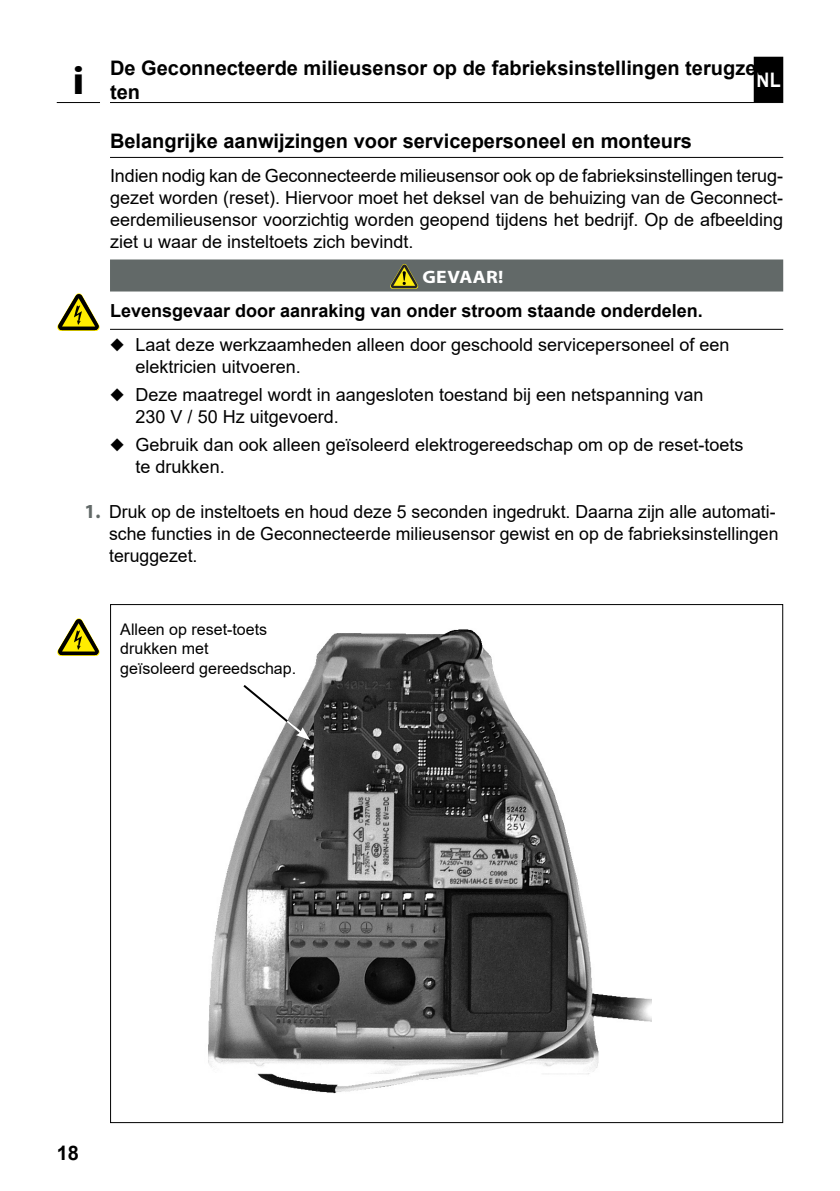
<style>
.page{position:relative;width:840px;height:1191px;background:#fff}
.page>*{position:absolute;margin:0;border:0;box-sizing:border-box;transform-origin:0 0}
.INFO-Icon{font:700 40px "Myriad Pro";color:#000;scale:1.1 1}
.Kapitelüberschrift{font:700 20px/24px "Arial";color:#000}
.Überschrift_-_DE{font:700 20px "Arial";color:#000}
.t1{font:700 20px "Arial";color:#fff;scale:.9 1}
.Fließtext_-_DE{font:18px/22px "Arial";color:#000}
.Fließtext_nach_GEFAH{font:700 18px "Arial";color:#000}
.GEFAHR_-_DE{font:700 18px "Myriad Pro";letter-spacing:.02em;color:#fff;scale:1.1 1}
.Bildlegende_-_DE{font:16px/19.2px "Arial";color:#000}
.s1{font-family:"Myriad Pro";font-weight:700;font-size:20px;color:#626968}
</style>
<div class="page">
<div style="left:754px;top:58px;width:27px;height:43px;background:#000"></div>
<div style="left:753px;top:57px;width:29px;height:45px;border:2px solid #000"></div>
<hr style="left:110px;top:102px;width:672px;height:1px;background:#000">
<hr style="left:57px;top:102px;width:43px;height:1px;background:#000">
<img style="left:208px;top:629px;width:443px;height:465px">
<svg style="left:57px;top:618px;width:43px;height:38px"></svg>
<hr style="left:110px;top:157px;width:672px;height:1px;background:#000">
<div style="left:110px;top:259px;width:672px;height:32px;background:#626968"></div>
<hr style="left:110px;top:329px;width:672px;height:1px;background:#000">
<svg style="left:390px;top:264px;width:28px;height:25px"></svg>
<svg style="left:57px;top:293px;width:43px;height:38px"></svg>
<svg style="left:241px;top:683px;width:69px;height:57px"></svg>
<p class="INFO-Icon" style="left:72px;top:59px;width:12px">i</p>
<p class="Kapitelüberschrift" style="left:110px;top:56px;width:661px">De Geconnecteerde milieusensor op de fabrieksinstellingen terugzet&shy;ten</p>
<p class="Überschrift_-_DE" style="left:110px;top:127px;width:583px">Belangrijke aanwijzingen voor servicepersoneel en monteurs</p>
<p class="Fließtext_-_DE" style="left:110px;top:165px;width:674px;text-align:justify">Indien nodig kan de Geconnecteerde milieusensor ook op de fabrieksinstellingen terug&shy;gezet worden (reset). Hiervoor moet het deksel van de behuizing van de Geconnect&shy;eerdemilieusensor voorzichtig worden geopend tijdens het bedrijf. Op de afbeelding ziet u waar de insteltoets zich bevindt.</p>
<p class="GEFAHR_-_DE" style="left:422px;top:267px;width:75px">GEVAAR!</p>
<p class="Fließtext_nach_GEFAH" style="left:110px;top:298px;width:594px">Levensgevaar door aanraking van onder stroom staande onderdelen.</p>
<p class="Fließtext_-_DE" style="left:135px;top:333px;width:595px;text-indent:-26px">◆ Laat deze werkzaamheden alleen door geschoold servicepersoneel of een elektricien uitvoeren.</p>
<p class="Fließtext_-_DE" style="left:135px;top:383px;width:569px;text-indent:-26px">◆ Deze maatregel wordt in aangesloten toestand bij een netspanning van<br>230 V / 50 Hz uitgevoerd.</p>
<p class="Fließtext_-_DE" style="left:135px;top:434px;width:609px;text-indent:-26px">◆ Gebruik dan ook alleen geïsoleerd elektrogereedschap om op de reset-toets te drukken.</p>
<p class="t1" style="left:756px;top:66px;width:28px">NL</p>
<p class="Fließtext_-_DE" style="left:109px;top:500px;width:670px;text-indent:-24px"><span class="s1">1.</span> Druk op de insteltoets en houd deze 5 seconden ingedrukt. Daarna zijn alle automati&shy;sche functies in de Geconnecteerde milieusensor gewist en op de fabrieksinstellingen teruggezet.</p>
<p class="Bildlegende_-_DE" style="left:120px;top:620px;width:177px">Alleen op reset-toets drukken met<br>geïsoleerd gereedschap.</p>
<p class="Kapitelüberschrift" style="left:57px;top:1141px;width:24px">18</p>
</div>
